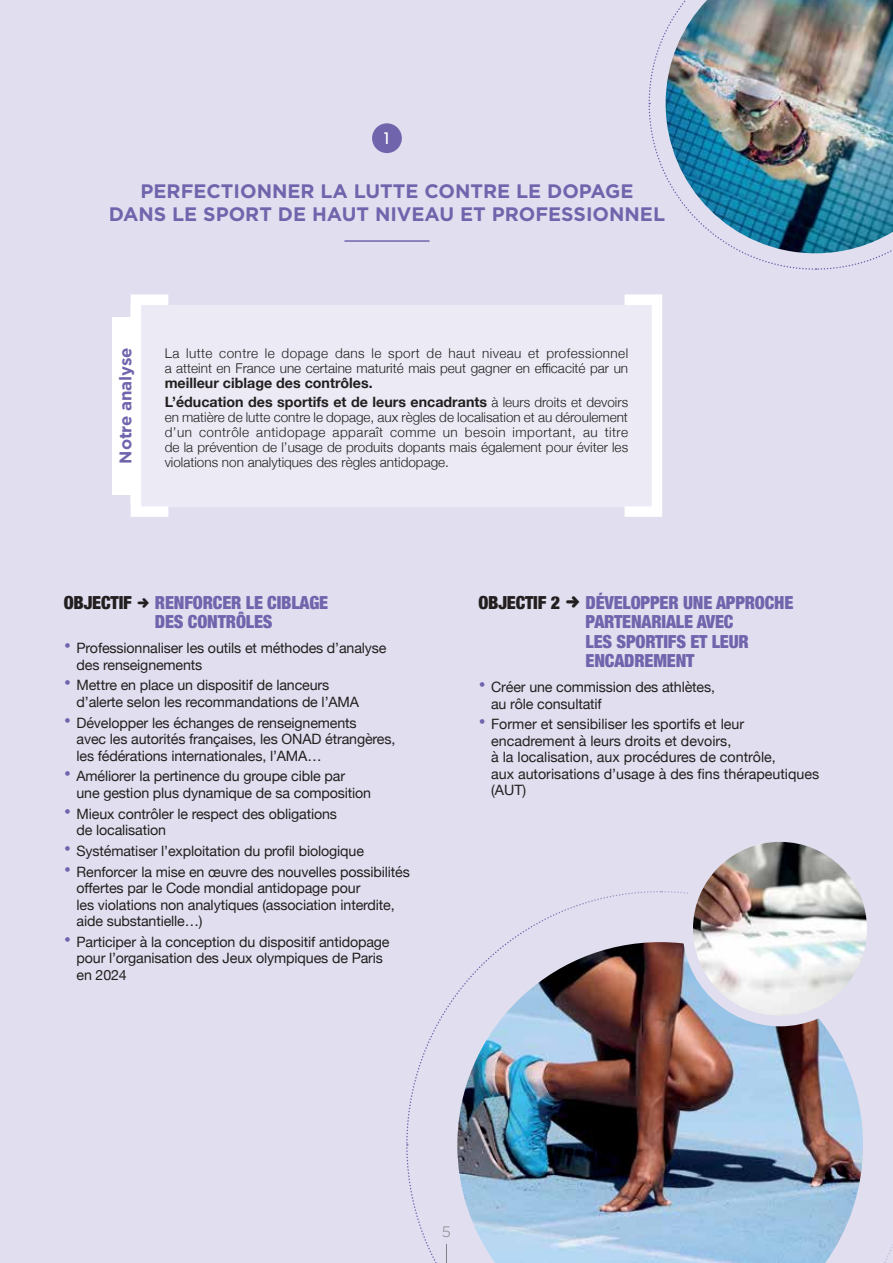
<style>
.page{position:relative;width:893px;height:1263px;background:#e1dfef}
.page>*{position:absolute;margin:0;border:0;box-sizing:border-box;transform-origin:0 0}
.t1{font:700 19.5px "Gotham";color:#7065ad}
.t2{font:900 condensed 18px/19.5px "Helvetica Neue";letter-spacing:-.01em;color:#7065ad}
.t3{font:900 condensed 18px "Helvetica Neue";letter-spacing:-.01em;color:#231f20}
.t4{font:700 16.8px "Gotham";letter-spacing:-.01em;color:#7065ad}
.t5{font:500 15.75px "Avant Garde";color:#fff}
.t6{font:300 15px "Gotham";color:#808285}
.t7{font:14.25px/16.5px "Helvetica Neue";letter-spacing:-.01em;color:#231f20}
.t8{font:700 14.25px/19.2px "Helvetica Neue";color:#231f20}
.t9{font:300 13.5px/15px "Helvetica Neue";color:#231f20}
.s1{font-weight:300;font-size:13.5px}
.s2{font-weight:700;font-size:21px;color:#7065ad}
</style>
<div class="page">
<svg style="left:648px;top:30px;width:238px;height:240px"></svg>
<img style="left:666px;top:0;width:227px;height:253px">
<img style="left:660px;top:891px;width:203px;height:252px">
<img style="left:406px;top:891px;width:253px;height:253px">
<img style="left:688px;top:842px;width:178px;height:174px">
<div style="left:682px;top:831px;width:195px;height:195px;border:10px solid #e1dfef;border-radius:50%"></div>
<hr style="left:344px;top:240px;width:85px;height:2px;background:#7065ad">
<div style="left:372px;top:123px;width:30px;height:30px;background:#7065ad;border-radius:50%"></div>
<div style="left:131px;top:305px;width:531px;height:201px;background:#ecebf5"></div>
<div style="left:131px;top:294px;width:43px;height:223px;border:10px solid #fff"></div>
<div style="left:619px;top:294px;width:43px;height:223px;border:10px solid #fff"></div>
<div style="left:112px;top:317px;width:26px;height:177px;background:#fff"></div>
<img style="left:406px;top:1144px;width:487px;height:119px">
<p class="t5" style="left:382px;top:129px;width:10px">1</p>
<h1 class="t1" style="left:140px;top:178px;width:132px">PERFECTIONNER</h1>
<h1 class="t1" style="left:320px;top:178px;width:47px">LA LUTTE</h1>
<h1 class="t1" style="left:424px;top:178px;width:45px">CONTRE</h1>
<h1 class="t1" style="left:516px;top:178px;width:77px">LE DOPAGE</h1>
<h1 class="t1" style="left:109px;top:201px;width:30px">DANS</h1>
<h1 class="t1" style="left:172px;top:201px;width:170px">LE SPORT DE HAUT</h1>
<h1 class="t1" style="left:375px;top:201px;width:51px">NIVEAU</h1>
<h1 class="t1" style="left:460px;top:201px;width:100px">ET PROFESSI</h1>
<h1 class="t1" style="left:593px;top:201px;width:31px">ONNEL</h1>
<p class="t4" style="left:114px;top:464px;width:117px;rotate:-90deg">NOTRE ANALYSE</p>
<p class="t9" style="left:165px;top:344px;width:465px">La lutte contre le dopage dans le sport de haut niveau et professionnel a atteint en France une certaine maturité mais peut gagner en efficacité par un</p>
<p class="t8" style="left:165px;top:373px;width:465px">meilleur ciblage des contrôles.<br>L’éducation des sportifs et de leurs encadrants <span class="s1">à leurs droits et devoirs</span></p>
<p class="t9" style="left:165px;top:408px;width:465px;text-align:justify">en matière de lutte contre le dopage, aux règles de localisation et au déroulement d’un contrôle antidopage apparaît comme un besoin important, au titre de la prévention de l’usage de produits dopants mais également pour éviter les</p>
<p class="t9" style="left:165px;top:453px;width:286px">violations non analytiques des règles antidopage.</p>
<p class="t3" style="left:64px;top:587px;width:70px">OBJECTIF</p>
<p class="t2" style="left:155px;top:591px;width:175px">RENFORCER LE CIBLAGE<br>DES CONTRÔLES</p>
<p class="t7" style="left:77px;top:641px;width:311px;text-indent:-13px"><span class="s2">•</span> Professionnaliser les outils et méthodes d’analyse des renseignements</p>
<p class="t7" style="left:77px;top:678px;width:284px;text-indent:-13px"><span class="s2">•</span> Mettre en place un dispositif de lanceurs d’alerte selon les recommandations de l’AMA</p>
<p class="t7" style="left:77px;top:715px;width:320px;text-indent:-13px"><span class="s2">•</span> Développer les échanges de renseignements<br>avec les autorités françaises, les ONAD étrangères, les fédérations internationales, l’AMA…</p>
<p class="t7" style="left:77px;top:769px;width:296px;text-indent:-13px"><span class="s2">•</span> Améliorer la pertinence du groupe cible par une gestion plus dynamique de sa composition</p>
<p class="t7" style="left:77px;top:806px;width:262px;text-indent:-13px"><span class="s2">•</span> Mieux contrôler le respect des obligations de localisation</p>
<p class="t7" style="left:64px;top:843px;width:302px"><span class="s2">•</span> Systématiser l’exploitation du profil biologique</p>
<p class="t7" style="left:77px;top:864px;width:335px;text-indent:-13px"><span class="s2">•</span> Renforcer la mise en œuvre des nouvelles possibilités offertes par le Code mondial antidopage pour<br>les violations non analytiques (association interdite, aide substantielle…)</p>
<p class="t7" style="left:77px;top:934px;width:315px;text-indent:-13px"><span class="s2">•</span> Participer à la conception du dispositif antidopage pour l’organisation des Jeux olympiques de Paris en 2024</p>
<p class="t3" style="left:478px;top:587px;width:83px">OBJECTIF 2</p>
<p class="t2" style="left:586px;top:591px;width:209px">DÉVELOPPER UNE APPROCHE<br>PARTENARIALE AVEC<br>LES SPORTIFS ET LEUR<br>ENCADREMENT</p>
<p class="t7" style="left:491px;top:680px;width:225px;text-indent:-13px"><span class="s2">•</span> Créer une commission des athlètes, au rôle consultatif</p>
<p class="t7" style="left:491px;top:717px;width:330px;text-indent:-13px"><span class="s2">•</span> Former et sensibiliser les sportifs et leur encadrement à leurs droits et devoirs,<br>à la localisation, aux procédures de contrôle,<br>aux autorisations d’usage à des fins thérapeutiques (AUT)</p>
<p class="t6" style="left:442px;top:1223px;width:11px">5</p>
</div>
